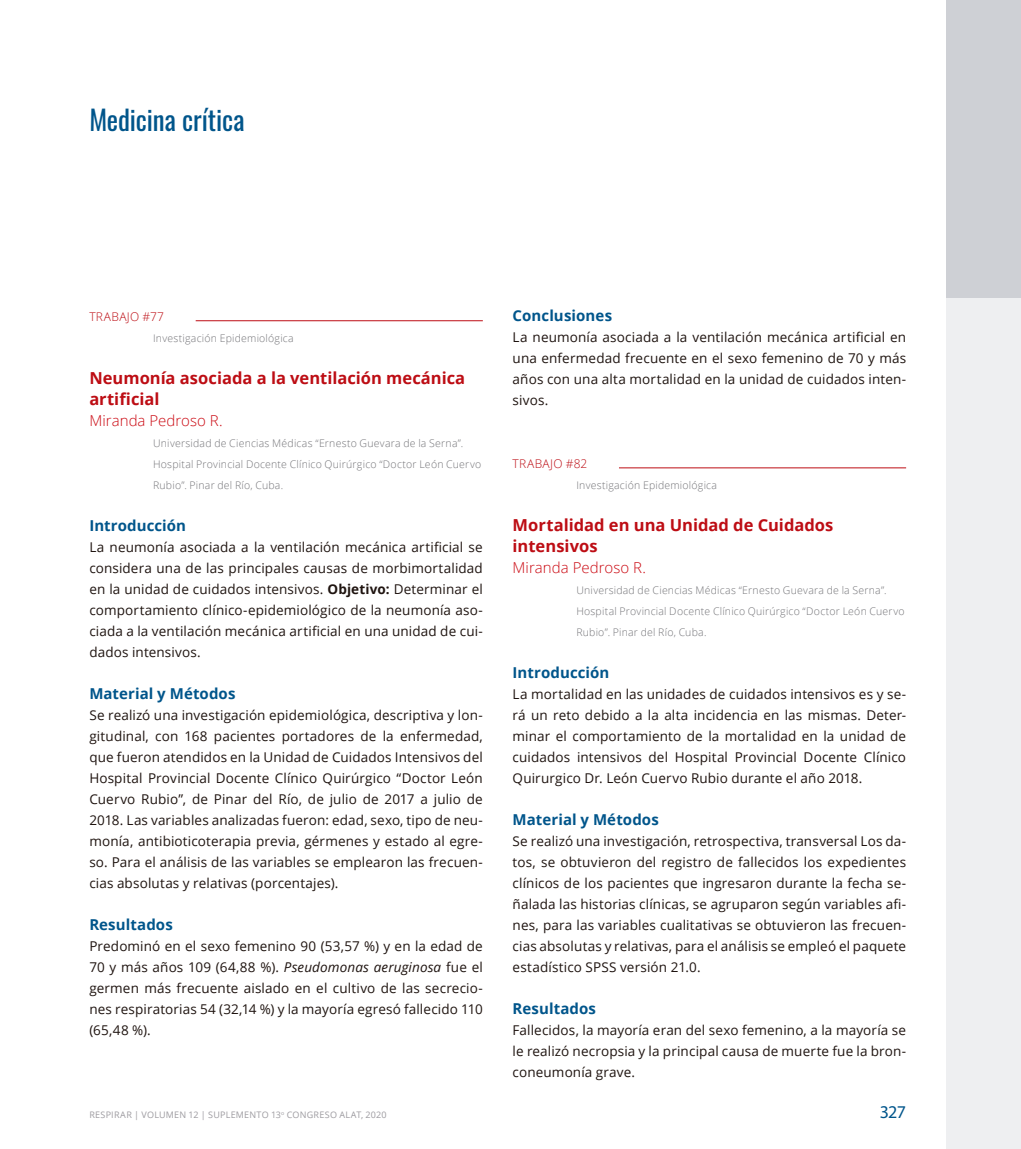
<style>
.page{position:relative;width:1021px;height:1149px;background:#fff}
.page>*{position:absolute;margin:0;border:0;box-sizing:border-box;transform-origin:0 0}
.titulo_categoria{font:27px "Oswald";letter-spacing:-.005em;color:#00558b}
.t1{font:18px "Myriad Pro";color:#00558b}
.sub1{font:700 16.5px/21px "Open Sans";color:#bd0d14}
.sub2{font:700 15px "Open Sans";letter-spacing:.005em;color:#00558b}
.autores1{font:300 15px "Open Sans";letter-spacing:.005em;color:#cb0912}
.primero_seco{font:13.5px/21px "Open Sans";letter-spacing:.01em;color:#1f1410;text-align:justify}
.Trabajos_tit{font:300 12px "Open Sans";letter-spacing:.03em;color:#bd0d14}
.autores2{font:300 10.5px/21px "Open Sans";letter-spacing:.02em;color:#737377}
.t2{font:9px "Open Sans";letter-spacing:.025em;color:#9d9ba0}
.s1{font-weight:700}
.s2{font-style:italic}
</style>
<div class="page">
<div style="left:945px;top:0;width:75px;height:297px;background:#ced0d5"></div>
<div style="left:945px;top:297px;width:75px;height:851px;background:#eeeff1"></div>
<hr style="left:196px;top:320px;width:287px;height:1px;background:#bd0d14">
<hr style="left:619px;top:467px;width:287px;height:1px;background:#bd0d14">
<p class="titulo_categoria" style="left:89px;top:102px;width:157px">Medicina crítica</p>
<p class="Trabajos_tit" style="left:89px;top:308px;width:76px">TRABAJO #77</p>
<p class="autores2" style="left:153px;top:327px;width:142px">Investigación Epidemiológica</p>
<p class="sub1" style="left:89px;top:366px;width:377px">Neumonía asociada a la ventilación mecánica artificial</p>
<p class="autores1" style="left:89px;top:410px;width:135px">Miranda Pedroso R.</p>
<p class="autores2" style="left:153px;top:432px;width:329px">Universidad de Ciencias Médicas “Ernesto Guevara de la Serna”.<br>Hospital Provincial Docente Clínico Quirúrgico “Doctor León Cuervo<br>Rubio”. Pinar del Río, Cuba.</p>
<p class="sub2" style="left:89px;top:514px;width:98px">Introducción</p>
<p class="primero_seco" style="left:89px;top:536px;width:395px">La neumonía asociada a la ventilación mecánica artificial se considera una de las principales causas de morbimortalidad en la unidad de cuidados intensivos. <span class="s1">Objetivo:</span> Determinar el comportamiento clínico-epidemiológico de la neumonía aso&shy;ciada a la ventilación mecánica artificial en una unidad de cui&shy;dados intensivos.</p>
<p class="sub2" style="left:89px;top:682px;width:148px">Material y Métodos</p>
<p class="primero_seco" style="left:89px;top:704px;width:395px">Se realizó una investigación epidemiológica, descriptiva y lon&shy;gitudinal, con 168 pacientes portadores de la enfermedad, que fueron atendidos en la Unidad de Cuidados Intensivos del Hospital Provincial Docente Clínico Quirúrgico “Doctor León Cuervo Rubio”, de Pinar del Río, de julio de 2017 a julio de 2018. Las variables analizadas fueron: edad, sexo, tipo de neu&shy;monía, antibioticoterapia previa, gérmenes y estado al egre&shy;so. Para el análisis de las variables se emplearon las frecuen&shy;cias absolutas y relativas (porcentajes).</p>
<p class="sub2" style="left:89px;top:913px;width:85px">Resultados</p>
<p class="primero_seco" style="left:89px;top:935px;width:395px">Predominó en el sexo femenino 90 (53,57 %) y en la edad de 70 y más años 109 (64,88 %). <span class="s2">Pseudomonas aeruginosa</span> fue el germen más frecuente aislado en el cultivo de las secrecio&shy;nes respiratorias 54 (32,14 %) y la mayoría egresó fallecido 110 (65,48 %).</p>
<p class="sub2" style="left:512px;top:304px;width:101px">Conclusiones</p>
<p class="primero_seco" style="left:512px;top:326px;width:395px">La neumonía asociada a la ventilación mecánica artificial en una enfermedad frecuente en el sexo femenino de 70 y más años con una alta mortalidad en la unidad de cuidados inten&shy;sivos.</p>
<p class="Trabajos_tit" style="left:512px;top:455px;width:76px">TRABAJO #82</p>
<p class="autores2" style="left:576px;top:474px;width:142px">Investigación Epidemiológica</p>
<p class="sub1" style="left:512px;top:513px;width:322px">Mortalidad en una Unidad de Cuidados intensivos</p>
<p class="autores1" style="left:512px;top:557px;width:135px">Miranda Pedroso R.</p>
<p class="autores2" style="left:576px;top:579px;width:329px">Universidad de Ciencias Médicas “Ernesto Guevara de la Serna”.<br>Hospital Provincial Docente Clínico Quirúrgico “Doctor León Cuervo<br>Rubio”. Pinar del Río, Cuba.</p>
<p class="sub2" style="left:512px;top:661px;width:98px">Introducción</p>
<p class="primero_seco" style="left:512px;top:683px;width:395px">La mortalidad en las unidades de cuidados intensivos es y se&shy;rá un reto debido a la alta incidencia en las mismas. Deter&shy;minar el comportamiento de la mortalidad en la unidad de cuidados intensivos del Hospital Provincial Docente Clínico Quirurgico Dr. León Cuervo Rubio durante el año 2018.</p>
<p class="sub2" style="left:512px;top:808px;width:148px">Material y Métodos</p>
<p class="primero_seco" style="left:512px;top:830px;width:395px">Se realizó una investigación, retrospectiva, transversal Los da&shy;tos, se obtuvieron del registro de fallecidos los expedientes clínicos de los pacientes que ingresaron durante la fecha se&shy;ñalada las historias clínicas, se agruparon según variables afi&shy;nes, para las variables cualitativas se obtuvieron las frecuen&shy;cias absolutas y relativas, para el análisis se empleó el paquete estadístico SPSS versión 21.0.</p>
<p class="sub2" style="left:512px;top:997px;width:85px">Resultados</p>
<p class="primero_seco" style="left:512px;top:1019px;width:395px">Fallecidos, la mayoría eran del sexo femenino, a la mayoría se le realizó necropsia y la principal causa de muerte fue la bron&shy;coneumonía grave.</p>
<p class="t2" style="left:89px;top:1108px;width:299px">RESPIRAR | VOLUMEN 12 | SUPLEMENTO 13<sup>o</sup> CONGRESO ALAT, 2020</p>
<h2 class="t1" style="left:879px;top:1100px;width:28px">327</h2>
</div>
